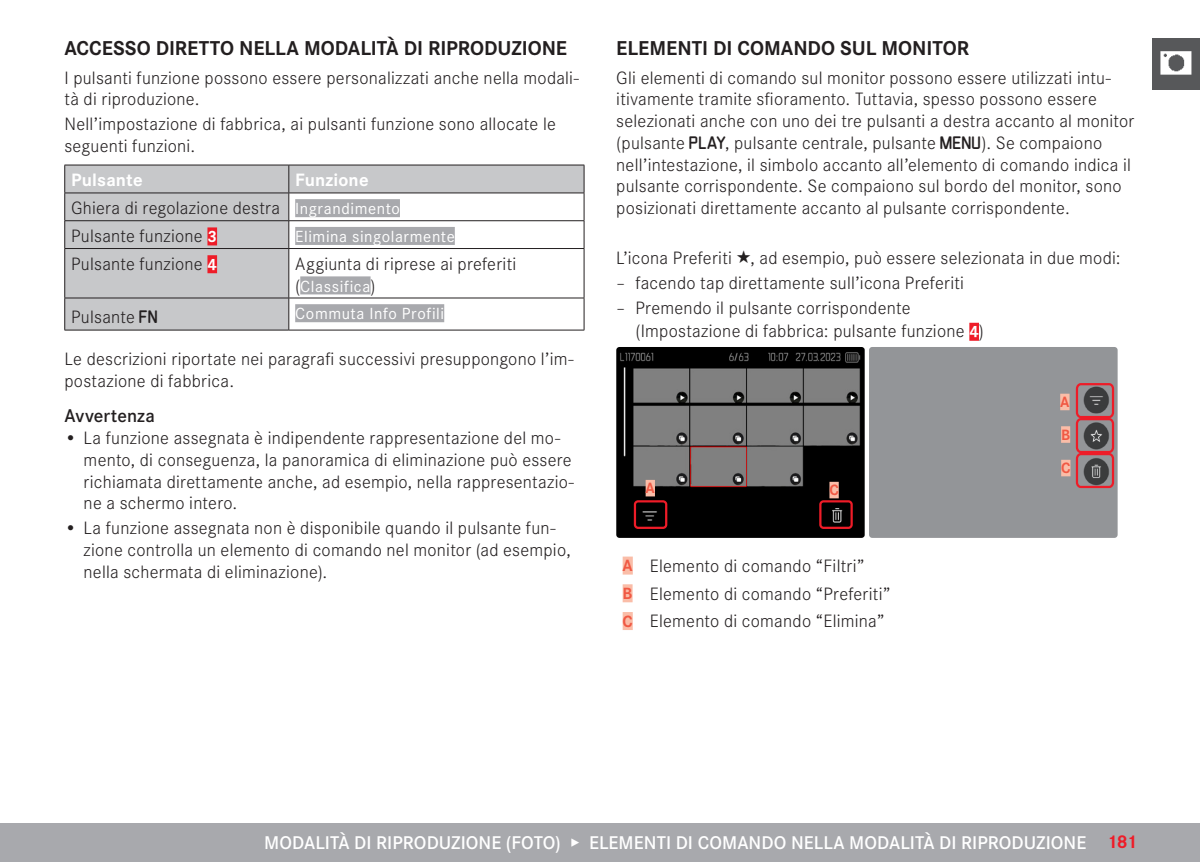
<style>
.page{position:relative;width:1200px;height:862px;background:#fff}
.page>*{position:absolute;margin:0;border:0;box-sizing:border-box;transform-origin:0 0}
.Heading____Heading_02{font:700 20.7px "Corporate S";color:#231f20}
.t1{font:600 19.12px "Corporate S";letter-spacing:.005em;color:#fff}
.Heading____Note_Heading{font:600 19.12px "Corporate S";letter-spacing:.005em;color:#231f20}
.Text____Body_Text{font:300 18.45px/21.8px "Corporate S";letter-spacing:.015em;color:#231f20}
.Text____Einzug_3_mm{font:300 18.45px "Corporate S";letter-spacing:.015em;color:#231f20}
.Text____Body_Text-2{font:700 18.45px "Corporate S";letter-spacing:.005em;color:#fff}
.Text____Body_Text-3{font:700 16.88px "Corporate S";color:#f05944}
.Text____Body_Text-4{font:16.65px "Corporate S";letter-spacing:.035em;color:#fff}
.Text____Body_Text-5{font:700 15.53px "Corporate S";color:#f05944}
.s1{font-weight:700;font-size:16.88px;color:#fff}
.s2{font-weight:300;font-size:18.45px;color:#231f20}
.s3{font-family:"LG1054";font-weight:400;font-size:15.75px}
.s4{font-weight:700;color:#ee1c28}
</style>
<div class="page">
<div style="left:1151px;top:38px;width:48px;height:51px;background:#57585a"></div>
<img style="left:1160px;top:51px;width:32px;height:24px">
<div style="left:0;top:823px;width:1199px;height:38px;background:#a8a9ad"></div>
<svg style="left:65px;top:165px;width:518px;height:164px;fill:#c7c8ca"></svg>
<hr style="left:64px;top:164px;width:225px;height:1px;background:#231f20">
<hr style="left:289px;top:164px;width:295px;height:1px;background:#231f20">
<hr style="left:64px;top:192px;width:225px;height:1px;background:#231f20">
<hr style="left:289px;top:192px;width:295px;height:1px;background:#231f20">
<hr style="left:64px;top:220px;width:225px;height:1px;background:#231f20">
<svg style="left:64px;top:165px;width:1px;height:83px"></svg>
<hr style="left:289px;top:220px;width:295px;height:1px;background:#231f20">
<svg style="left:288px;top:165px;width:1px;height:83px"></svg>
<svg style="left:583px;top:165px;width:1px;height:83px"></svg>
<hr style="left:64px;top:248px;width:225px;height:1px;background:#231f20">
<hr style="left:64px;top:249px;width:1px;height:48px;background:#231f20">
<hr style="left:289px;top:248px;width:295px;height:1px;background:#231f20">
<hr style="left:288px;top:249px;width:1px;height:48px;background:#231f20">
<hr style="left:583px;top:249px;width:1px;height:48px;background:#231f20">
<hr style="left:64px;top:297px;width:225px;height:1px;background:#231f20">
<hr style="left:64px;top:298px;width:1px;height:31px;background:#231f20">
<hr style="left:289px;top:297px;width:295px;height:1px;background:#231f20">
<hr style="left:288px;top:298px;width:1px;height:31px;background:#231f20">
<hr style="left:583px;top:298px;width:1px;height:31px;background:#231f20">
<hr style="left:64px;top:329px;width:225px;height:1px;background:#231f20">
<hr style="left:289px;top:329px;width:295px;height:1px;background:#231f20">
<div style="left:295px;top:199px;width:105px;height:18px;background:#a8a9ad"></div>
<div style="left:207px;top:227px;width:10px;height:18px;background:#ee1c28"></div>
<div style="left:295px;top:227px;width:159px;height:18px;background:#a8a9ad"></div>
<div style="left:207px;top:255px;width:10px;height:18px;background:#ee1c28"></div>
<div style="left:300px;top:276px;width:70px;height:18px;background:#a8a9ad"></div>
<div style="left:295px;top:304px;width:149px;height:18px;background:#a8a9ad"></div>
<div style="left:969px;top:322px;width:9px;height:18px;background:#ee1c28"></div>
<img style="left:616px;top:347px;width:248px;height:190px">
<div style="left:868px;top:347px;width:249px;height:190px;background:#939598;border-radius:3px"></div>
<img style="left:868px;top:347px;width:242px;height:177px">
<div style="left:633px;top:500px;width:34px;height:28px;border:2px solid #ee1c28;border-radius:3px"></div>
<div style="left:819px;top:500px;width:33px;height:28px;border:2px solid #ee1c28;border-radius:3px"></div>
<div style="left:1075px;top:383px;width:38px;height:35px;border:2px solid #ee1c28;border-radius:4px"></div>
<div style="left:1075px;top:418px;width:38px;height:35px;border:2px solid #ee1c28;border-radius:4px"></div>
<div style="left:1075px;top:452px;width:38px;height:36px;border:2px solid #ee1c28;border-radius:4px"></div>
<div style="left:1059px;top:393px;width:10px;height:17px;background:#fabda8"></div>
<div style="left:1060px;top:426px;width:9px;height:16px;background:#fabda8"></div>
<div style="left:1060px;top:459px;width:10px;height:17px;background:#fabda8"></div>
<div style="left:829px;top:481px;width:9px;height:17px;background:#fabda8"></div>
<div style="left:645px;top:479px;width:9px;height:17px;background:#fabda8"></div>
<div style="left:622px;top:556px;width:10px;height:18px;background:#fabda8"></div>
<div style="left:622px;top:584px;width:10px;height:18px;background:#fabda8"></div>
<div style="left:622px;top:611px;width:10px;height:18px;background:#fabda8"></div>
<p class="Heading____Heading_02" style="left:64px;top:32px;width:504px">ACCESSO DIRETTO NELLA MODALITÀ DI RIPRODUZIONE</p>
<p class="Text____Body_Text" style="left:64px;top:65px;width:516px">I pulsanti funzione possono essere personalizzati anche nella modali&shy;tà di riproduzione.</p>
<p class="Text____Body_Text" style="left:64px;top:112px;width:493px">Nell’impostazione di fabbrica, ai pulsanti funzione sono allocate le seguenti funzioni.</p>
<p class="Text____Body_Text-2" style="left:71px;top:165px;width:73px">Pulsante</p>
<p class="Text____Body_Text-2" style="left:295px;top:165px;width:75px">Funzione</p>
<p class="Text____Body_Text" style="left:71px;top:196px;width:210px">Ghiera di regolazione destra</p>
<p class="Text____Body_Text-4" style="left:295px;top:196px;width:106px">Ingrandimento</p>
<p class="Text____Body_Text" style="left:71px;top:224px;width:147px">Pulsante funzione <span class="s1">3</span></p>
<p class="Text____Body_Text-4" style="left:295px;top:224px;width:161px">Elimina singolarmente</p>
<p class="Text____Body_Text" style="left:71px;top:251px;width:147px">Pulsante funzione <span class="s1">4</span></p>
<p class="Text____Body_Text" style="left:295px;top:251px;width:222px">Aggiunta di riprese ai preferiti</p>
<p class="Text____Body_Text-4" style="left:295px;top:274px;width:82px"><span class="s2">(</span>Classifica<span class="s2">)</span></p>
<p class="Text____Body_Text" style="left:71px;top:305px;width:89px">Pulsante <span class="s3">FN</span></p>
<p class="Text____Body_Text-4" style="left:295px;top:301px;width:150px">Commuta Info Profili</p>
<p class="Text____Body_Text" style="left:64px;top:346px;width:510px">Le descrizioni riportate nei paragrafi successivi presuppongono l’im&shy;postazione di fabbrica.</p>
<p class="Heading____Note_Heading" style="left:64px;top:401px;width:92px">Avvertenza</p>
<p class="Text____Body_Text" style="left:84px;top:425px;width:492px;text-indent:-19px">• La funzione assegnata è indipendente rappresentazione del mo&shy;mento, di conseguenza, la panoramica di eliminazione può essere richiamata direttamente anche, ad esempio, nella rappresentazio&shy;ne a schermo intero.</p>
<p class="Text____Body_Text" style="left:84px;top:516px;width:488px;text-indent:-19px">• La funzione assegnata non è disponibile quando il pulsante fun&shy;zione controlla un elemento di comando nel monitor (ad esempio, nella schermata di eliminazione).</p>
<p class="Heading____Heading_02" style="left:616px;top:32px;width:354px">ELEMENTI DI COMANDO SUL MONITOR</p>
<p class="Text____Body_Text" style="left:616px;top:65px;width:519px">Gli elementi di comando sul monitor possono essere utilizzati intu&shy;itivamente tramite sfioramento. Tuttavia, spesso possono essere selezionati anche con uno dei tre pulsanti a destra accanto al monitor (pulsante <span class="s3">PLAY</span>, pulsante centrale, pulsante <span class="s3">MENU</span>). Se compaiono nell’intestazione, il simbolo accanto all’elemento di comando indica il pulsante corrispondente. Se compaiono sul bordo del monitor, sono posizionati direttamente accanto al pulsante corrispondente.</p>
<p class="Text____Body_Text" style="left:616px;top:245px;width:506px">L’icona Preferiti ★, ad esempio, può essere selezionata in due modi:</p>
<p class="Text____Body_Text" style="left:616px;top:270px;width:349px">– facendo tap direttamente sull’icona Preferiti</p>
<p class="Text____Body_Text" style="left:616px;top:295px;width:296px">– Premendo il pulsante corrispondente</p>
<p class="Text____Einzug_3_mm" style="left:635px;top:318px;width:350px">(Impostazione di fabbrica: pulsante funzione <span class="s1">4</span>)</p>
<p class="Text____Body_Text-5" style="left:645px;top:475px;width:11px">A</p>
<p class="Text____Body_Text-5" style="left:829px;top:477px;width:11px">C</p>
<p class="Text____Body_Text-3" style="left:622px;top:552px;width:12px">A</p>
<p class="Text____Body_Text" style="left:649px;top:553px;width:216px">Elemento di comando “Filtri”</p>
<p class="Text____Body_Text-3" style="left:622px;top:579px;width:11px">B</p>
<p class="Text____Body_Text" style="left:649px;top:581px;width:242px">Elemento di comando “Preferiti”</p>
<p class="Text____Body_Text-3" style="left:622px;top:607px;width:12px">C</p>
<p class="Text____Body_Text" style="left:649px;top:609px;width:236px">Elemento di comando “Elimina”</p>
<p class="Text____Body_Text-5" style="left:1059px;top:389px;width:11px">A</p>
<p class="Text____Body_Text-5" style="left:1060px;top:422px;width:11px">B</p>
<p class="Text____Body_Text-5" style="left:1060px;top:455px;width:11px">C</p>
<p class="t1" style="left:264px;top:827px;width:874px">MODALITÀ DI RIPRODUZIONE (FOTO) ▸ ELEMENTI DI COMANDO NELLA MODALITÀ DI RIPRODUZIONE <span class="s4">181</span></p>
</div>
